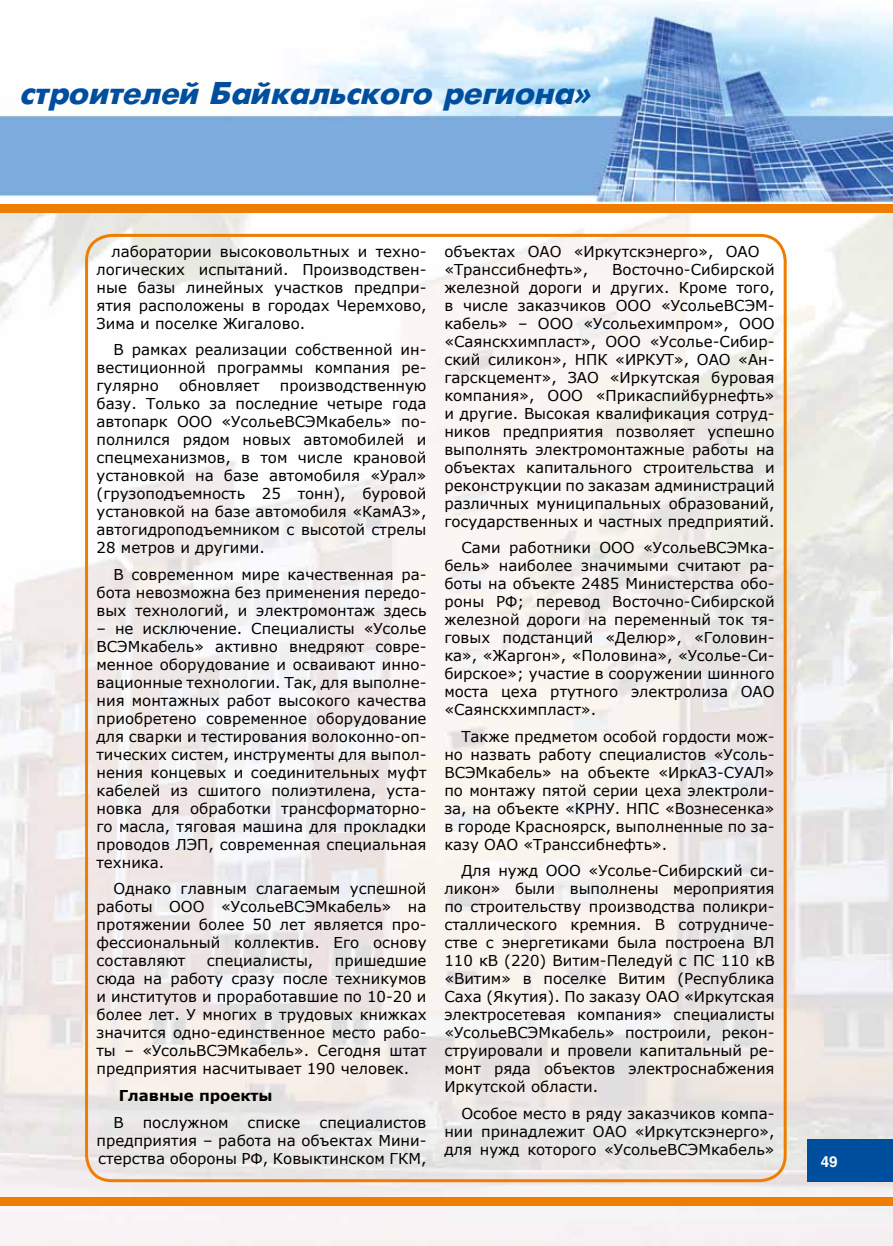
<style>
.page{position:relative;width:893px;height:1246px;background:#fff}
.page>*{position:absolute;margin:0;border:0;box-sizing:border-box;transform-origin:0 0}
.t1{font:italic 700 31.5px "Futuris";color:#004f9f}
.t2{font:15px/18px "Verdana";color:#000;text-align:justify}
.t3{font:700 15px "Verdana";color:#000}
.t4{font:700 15px "Helios";color:#fff}
</style>
<div class="page">
<img style="left:0;top:0;width:893px;height:1246px">
<div style="left:0;top:204px;width:893px;height:9px;background:#ef7d00"></div>
<div style="left:808px;top:1140px;width:85px;height:42px;background:#004f9f"></div>
<div style="left:0;top:1197px;width:893px;height:9px;background:#ef7d00"></div>
<h1 class="t1" style="left:21px;top:76px;width:573px">строителей Байкальского региона»</h1>
<p class="t2" style="left:97px;top:242px;width:332px;text-indent:15px">лаборатории высоковольтных и техно&shy;логических испытаний. Производствен&shy;ные базы линейных участков предпри&shy;ятия расположены в городах Черемхово, Зима и поселке Жигалово.</p>
<p class="t2" style="left:97px;top:340px;width:332px;text-indent:17px">В рамках реализации собственной ин&shy;вестиционной программы компания ре&shy;гулярно</p>
<p class="t2" style="left:179px;top:376px;width:82px">обновляет</p>
<p class="t2" style="left:97px;top:376px;width:332px;text-indent:183px">производственную базу. Только за последние четыре года автопарк ООО «УсольеВСЭМкабель» по&shy;полнился рядом новых автомобилей и спецмеханизмов, в том числе крановой установкой на базе автомобиля «Урал» (грузоподъемность 25 тонн), буровой установкой на базе автомобиля «КамАЗ», автогидроподъемником с высотой стрелы 28 метров и другими.</p>
<p class="t2" style="left:97px;top:565px;width:332px;text-indent:17px">В современном мире качественная ра&shy;бота невозможна без применения передо&shy;вых технологий, и электромонтаж здесь</p>
<p class="t2" style="left:97px;top:619px;width:332px">– не исключение. Специалисты «Усолье ВСЭМкабель» активно внедряют совре&shy;менное оборудование и осваивают инно&shy;вационные технологии. Так, для выполне&shy;ния монтажных работ высокого качества приобретено современное оборудование для сварки и тестирования волоконно-оп&shy;тических систем, инструменты для выпол&shy;нения концевых и соединительных муфт кабелей из сшитого полиэтилена, уста&shy;новка для обработки трансформаторно&shy;го масла, тяговая машина для прокладки проводов ЛЭП, современная специальная техника.</p>
<p class="t2" style="left:97px;top:879px;width:332px;text-indent:17px">Однако главным слагаемым успешной работы ООО «УсольеВСЭМкабель» на протяжении более 50 лет является про&shy;фессиональный коллектив. Его основу составляют</p>
<p class="t2" style="left:97px;top:951px;width:332px;text-indent:238px">пришедшие сюда на работу сразу после техникумов и институтов и проработавшие по 10-20 и более лет. У многих в трудовых книжках значится одно-единственное место рабо&shy;ты – «УсольВСЭМкабель». Сегодня штат предприятия насчитывает 190 человек.</p>
<p class="t3" style="left:119px;top:1086px;width:156px">Главные проекты</p>
<p class="t2" style="left:114px;top:1112px;width:12px">В</p>
<p class="t2" style="left:143px;top:1112px;width:87px">послужном</p>
<p class="t2" style="left:247px;top:1112px;width:54px">списке</p>
<p class="t2" style="left:207px;top:951px;width:108px">специалисты,</p>
<p class="t2" style="left:97px;top:1112px;width:332px;text-indent:223px">специалистов предприятия – работа на объектах Мини&shy;стерства обороны РФ, Ковыктинском ГКМ,</p>
<p class="t2" style="left:444px;top:242px;width:317px">объектах ОАО «Иркутскэнерго», ОАО «Транссибнефть»,</p>
<p class="t2" style="left:444px;top:260px;width:332px;text-indent:168px">Восточно-Сибирской железной дороги и других. Кроме того, в числе заказчиков ООО «УсольеВСЭМ&shy;кабель» – ООО «Усольехимпром», ООО «Саянскхимпласт», ООО «Усолье-Сибир&shy;ский силикон», НПК «ИРКУТ», ОАО «Ан&shy;гарскцемент», ЗАО «Иркутская буровая компания», ООО «Прикаспийбурнефть» и другие. Высокая квалификация сотруд&shy;ников предприятия позволяет успешно выполнять электромонтажные работы на объектах капитального строительства и реконструкции по заказам администраций различных муниципальных образований, государственных и частных предприятий.</p>
<p class="t2" style="left:444px;top:538px;width:332px;text-indent:17px">Сами работники ООО «УсольеВСЭМка&shy;бель» наиболее значимыми считают ра&shy;боты на объекте 2485 Министерства обо&shy;роны РФ; перевод Восточно-Сибирской железной дороги на переменный ток тя&shy;говых подстанций «Делюр», «Головин&shy;ка», «Жаргон», «Половина», «Усолье-Си&shy;бирское»; участие в сооружении шинного моста цеха ртутного электролиза ОАО «Саянскхимпласт».</p>
<p class="t2" style="left:444px;top:727px;width:332px;text-indent:17px">Также предметом особой гордости мож&shy;но назвать работу специалистов «Усоль-ВСЭМкабель» на объекте «ИркАЗ-СУАЛ» по монтажу пятой серии цеха электроли&shy;за, на объекте «КРНУ. НПС «Вознесенка» в городе Красноярск, выполненные по за&shy;казу ОАО «Транссибнефть».</p>
<p class="t2" style="left:444px;top:861px;width:332px;text-indent:17px">Для нужд ООО «Усолье-Сибирский си&shy;ликон» были выполнены мероприятия по строительству производства поликри&shy;сталлического кремния. В сотрудниче&shy;стве с энергетиками была построена ВЛ 110 кВ (220) Витим-Пеледуй с ПС 110 кВ «Витим» в поселке Витим (Республика Саха (Якутия). По заказу ОАО «Иркутская электросетевая компания» специалисты «УсольеВСЭМкабель» построили, рекон&shy;струировали и провели капитальный ре&shy;монт ряда объектов электроснабжения Иркутской области.</p>
<p class="t2" style="left:444px;top:1104px;width:332px;text-indent:17px">Особое место в ряду заказчиков компа&shy;нии принадлежит ОАО «Иркутскэнерго», для нужд которого «УсольеВСЭМкабель»</p>
<p class="t4" style="left:821px;top:1153px;width:18px">49</p>
</div>
